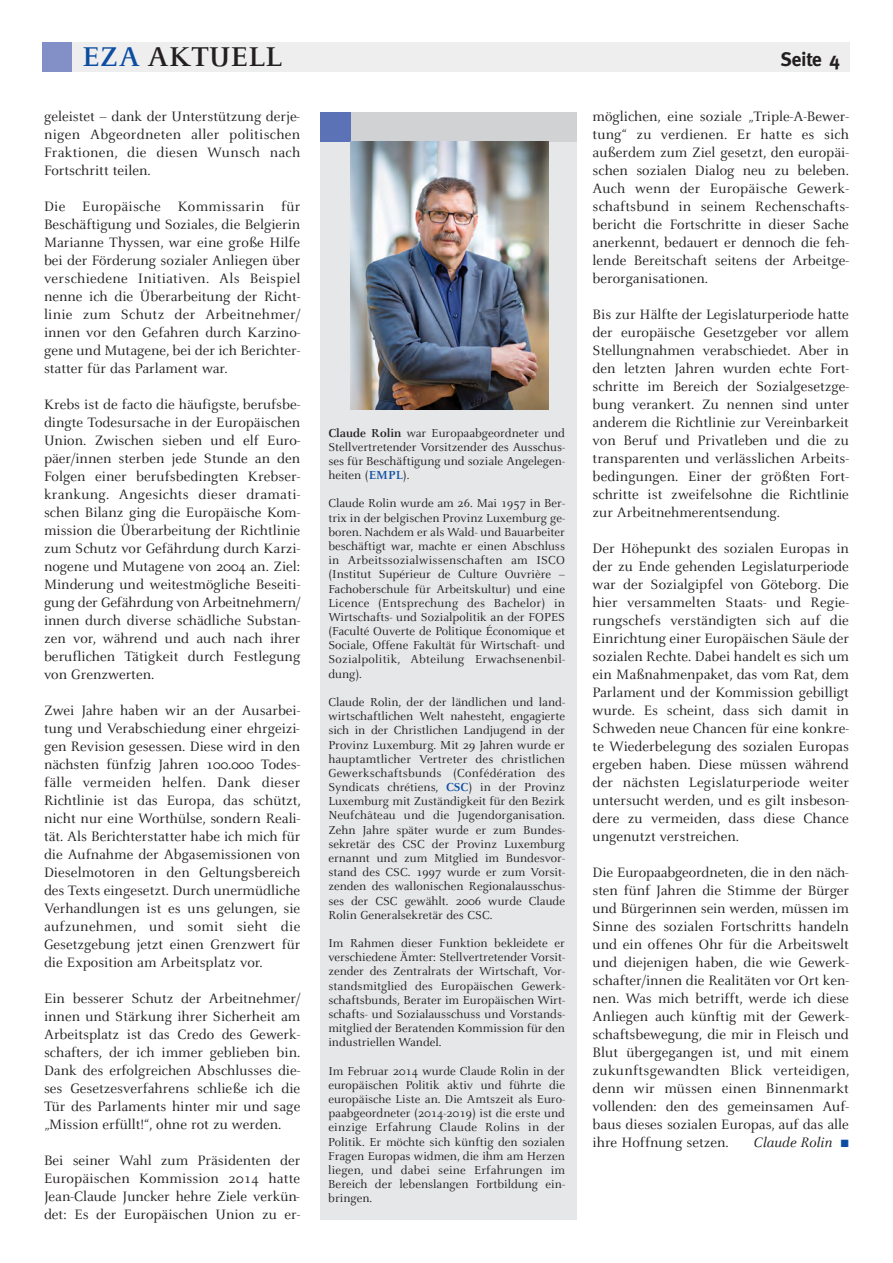
<style>
.page{position:relative;width:893px;height:1263px;background:#fff}
.page>*{position:absolute;margin:0;border:0;box-sizing:border-box;transform-origin:0 0}
.t1{font:700 30px "Celeste";color:#231f20}
.t2{font:700 19.5px "Meta";color:#231f20}
.t3{font:15px/18px "Celeste";color:#231f20;text-align:justify}
.t4{font:italic 15px "Celeste";color:#231f20}
.t5{font:12.75px/14.2px "Celeste";color:#231f20;text-align:justify}
.s1{color:#0d4da1}
.s2{font-weight:700}
.s3{font-weight:700;color:#0d4da1}
</style>
<div class="page">
<div style="left:43px;top:43px;width:807px;height:29px;background:#eeeeef"></div>
<div style="left:43px;top:43px;width:29px;height:29px;background:#838fc7"></div>
<div style="left:320px;top:140px;width:257px;height:1079px;background:#e6e7e9"></div>
<div style="left:338px;top:112px;width:239px;height:29px;background:#d1d2d4"></div>
<div style="left:320px;top:112px;width:30px;height:29px;background:#5b72b7"></div>
<img style="left:350px;top:142px;width:199px;height:267px">
<h1 class="t1" style="left:82px;top:38px;width:201px"><span class="s1">EZA</span> AKTUELL</h1>
<h2 class="t2" style="left:781px;top:48px;width:60px">Seite 4</h2>
<p class="t3" style="left:44px;top:106px;width:258px">geleistet – dank der Unterstützung derje&shy;nigen Abgeordneten aller politischen Fraktionen, die diesen Wunsch nach Fortschritt teilen.</p>
<p class="t3" style="left:44px;top:196px;width:258px">Die Europäische Kommissarin für Beschäftigung und Soziales, die Belgierin Marianne Thyssen, war eine große Hilfe bei der Förderung sozialer Anliegen über verschiedene Initiativen. Als Beispiel nenne ich die Überarbeitung der Richt - linie zum Schutz der Arbeitnehmer/ innen vor den Gefahren durch Karzino - gene und Mutagene, bei der ich Berichter - statter für das Parlament war.</p>
<p class="t3" style="left:44px;top:394px;width:258px">Krebs ist de facto die häufigste, berufsbe&shy;dingte Todesursache in der Europäischen Union. Zwischen sieben und elf Euro - päer/innen sterben jede Stunde an den Folgen einer berufsbedingten Krebser - krankung. Angesichts dieser dramati&shy;schen Bilanz ging die Europäische Kom - mis sion die Überarbeitung der Richtlinie zum Schutz vor Gefährdung durch Karzi - no gene und Mutagene von 2004 an. Ziel:<br>Minderung und weitestmögliche Beseiti - gung der Gefährdung von Arbeitnehmern/ innen durch diverse schädliche Substan - zen vor, während und auch nach ihrer beruflichen Tätigkeit durch Festlegung von Grenzwerten.</p>
<p class="t3" style="left:44px;top:700px;width:258px">Zwei Jahre haben wir an der Ausarbei - tung und Verabschiedung einer ehrgeizi&shy;gen Revision gesessen. Diese wird in den nächsten fünfzig Jahren 100.000 Todes - fälle vermeiden helfen. Dank dieser Richt linie ist das Europa, das schützt, nicht nur eine Worthülse, sondern Reali - tät. Als Berichterstatter habe ich mich für die Aufnahme der Abgasemis si onen von Dieselmotoren in den Geltungs bereich des Texts eingesetzt. Durch unermüdliche Verhandlungen ist es uns ge lungen, sie aufzunehmen, und somit sieht die Gesetzgebung jetzt einen Grenz wert für die Exposition am Arbeitsplatz vor.</p>
<p class="t3" style="left:44px;top:988px;width:258px">Ein besserer Schutz der Arbeitnehmer/ innen und Stärkung ihrer Sicherheit am Arbeitsplatz ist das Credo des Gewerk - schafters, der ich immer geblieben bin.<br>Dank des erfolgreichen Abschlusses die&shy;ses Gesetzesverfahrens schließe ich die Tür des Parlaments hinter mir und sage „Mission erfüllt!“, ohne rot zu werden.</p>
<p class="t3" style="left:44px;top:1150px;width:258px">Bei seiner Wahl zum Präsidenten der Euro päischen Kommission 2014 hatte Jean-Claude Juncker hehre Ziele verkün&shy;det: Es der Europäischen Union zu er -</p>
<p class="t5" style="left:328px;top:425px;width:238px"><span class="s2">Claude Rolin</span> war Europaabgeordne ter und Stellvertretender Vorsitzender des Ausschus - ses für Beschäftigung und soziale Angelegen - hei ten (<span class="s3">EMPL</span>).</p>
<p class="t5" style="left:328px;top:496px;width:238px">Claude Rolin wurde am 26. Mai 1957 in Ber - trix in der belgischen Provinz Luxemburg ge - boren. Nachdem er als Wald- und Bauar bei ter beschäftigt war, machte er einen Ab schluss in Arbeitssozialwissenschaften am ISCO (Institut Supérieur de Culture Ouvrière – Fach ober schule für Arbeitskultur) und eine Licence (Entsprechung des Bachelor) in Wirtschafts- und Sozialpolitik an der FOPES (Faculté Ouverte de Politique Économique et Sociale, Offene Fakultät für Wirtschaft- und Sozialpolitik, Abteilung Erwachsenenbil - dung).</p>
<p class="t5" style="left:328px;top:694px;width:238px">Claude Rolin, der der ländlichen und land&shy;wirtschaftlichen Welt nahesteht, engagierte sich in der Christlichen Landjugend in der Provinz Luxemburg. Mit 29 Jahren wurde er hauptamtlicher Vertreter des christlichen Gewerkschaftsbunds (Confédération des Syn di cats chrétiens, <span class="s3">CSC</span>) in der Provinz Luxemburg mit Zuständigkeit für den Bezirk Neufchâteau und die Jugendorganisation.<br>Zehn Jahre später wurde er zum Bundes - sekre tär des CSC der Provinz Luxemburg ernannt und zum Mitglied im Bundesvor - stand des CSC. 1997 wurde er zum Vorsit - zenden des wallonischen Regionalausschus - ses der CSC gewählt. 2006 wurde Claude Rolin Generalsekretär des CSC.</p>
<p class="t5" style="left:328px;top:935px;width:238px">Im Rahmen dieser Funktion bekleidete er verschiedene Ämter: Stellvertretender Vorsit - zender des Zentralrats der Wirtschaft, Vor - stands mitglied des Europäischen Gewerk - schaftsbunds, Berater im Europäischen Wirt - schafts- und Sozialausschuss und Vorstands - mitglied der Beratenden Kommission für den industriellen Wandel.</p>
<p class="t5" style="left:328px;top:1063px;width:238px">Im Februar 2014 wurde Claude Rolin in der europäischen Politik aktiv und führte die europäische Liste an. Die Amtszeit als Euro - pa abgeordneter (2014-2019) ist die erste und einzige Erfahrung Claude Rolins in der Politik. Er möchte sich künftig den sozialen Fragen Europas widmen, die ihm am Herzen liegen, und dabei seine Erfahrungen im Bereich der lebenslangen Fortbildung ein&shy;bringen.</p>
<p class="t3" style="left:593px;top:106px;width:258px">mög lichen, eine soziale „Triple-A-Bewer - tung“ zu verdienen. Er hatte es sich außer dem zum Ziel gesetzt, den europäi&shy;schen sozialen Dialog neu zu beleben.<br>Auch wenn der Europäische Gewerk - schafts bund in seinem Rechenschafts - bericht die Fortschritte in dieser Sache anerkennt, bedauert er dennoch die feh&shy;lende Bereitschaft seitens der Arbeitge - ber orga nisationen.</p>
<p class="t3" style="left:593px;top:304px;width:258px">Bis zur Hälfte der Legislaturperiode hatte der europäische Gesetzgeber vor allem Stellungnahmen verabschiedet. Aber in den letzten Jahren wurden echte Fort - schritte im Bereich der Sozialgesetzge - bung verankert. Zu nennen sind unter anderem die Richtlinie zur Vereinbarkeit von Beruf und Privatleben und die zu transparenten und verlässlichen Arbeits - be dingungen. Einer der größten Fort - schrit te ist zweifelsohne die Richtlinie zur Arbeitnehmerentsendung.</p>
<p class="t3" style="left:593px;top:538px;width:258px">Der Höhepunkt des sozialen Europas in der zu Ende gehenden Legislaturperiode war der Sozialgipfel von Göteborg. Die hier versammelten Staats- und Regie - rungs chefs verständigten sich auf die Einrichtung einer Europäischen Säule der sozialen Rechte. Dabei handelt es sich um ein Maßnahmenpaket, das vom Rat, dem Parlament und der Kommission gebilligt wurde. Es scheint, dass sich damit in Schweden neue Chancen für eine konkre&shy;te Wiederbelegung des sozialen Europas ergeben haben. Diese müssen während der nächsten Legislaturperiode weiter untersucht werden, und es gilt insbeson&shy;dere zu vermeiden, dass diese Chance ungenutzt verstreichen.</p>
<p class="t3" style="left:593px;top:862px;width:258px">Die Europaabgeordneten, die in den näch&shy;s ten fünf Jahren die Stimme der Bürger und Bürgerinnen sein werden, müs sen im Sinne des sozialen Fort schritts handeln und ein offenes Ohr für die Ar beitswelt und diejenigen haben, die wie Gewerk - schafter/innen die Realitäten vor Ort ken&shy;nen. Was mich betrifft, werde ich diese Anliegen auch künftig mit der Ge werk - schaftsbewegung, die mir in Fleisch und Blut übergegangen ist, und mit einem zukunftsgewandten Blick verteidigen, denn wir müssen einen Binnen markt vollenden: den des gemeinsamen Auf - baus dieses sozialen Europas, auf das alle ihre Hoffnung setzen.</p>
<p class="t4" style="left:754px;top:1133px;width:97px">Claude Rolin <span class="s1">■</span></p>
</div>
